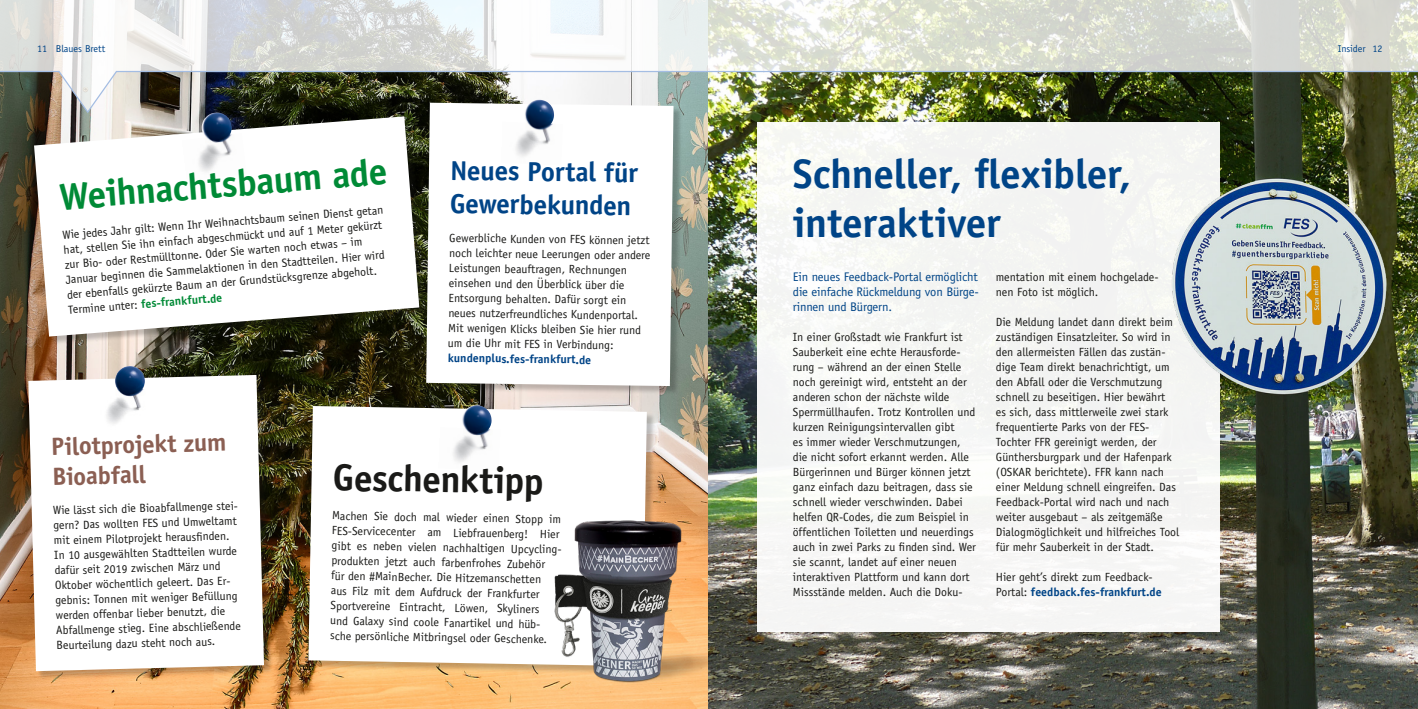
<style>
.page{position:relative;width:1418px;height:709px;background:#fff}
.page>*{position:absolute;margin:0;border:0;box-sizing:border-box;transform-origin:0 0}
.t1{font:700 41.25px/49.5px "Officina Sans Std";letter-spacing:-.01em;color:#004487}
.t2{font:700 37.5px "Officina Sans Std";color:#008a36}
.t3{font:700 37.5px "Officina Sans Std";color:#1a1a18}
.t4{font:700 27.5px/33px "Officina Sans Std";color:#004487}
.t5{font:700 25px/30.2px "Officina Sans Std";color:#8b5f53}
.t6{font:12.5px/15px "Officina Sans Std";letter-spacing:-.01em;color:#004487;text-align:justify}
.t7{font:11.88px/15px "Officina Sans Std";color:#1a1a18}
.t8{font:700 11.88px "Officina Sans Std";color:#004487}
.t9{font:10px "Officina Sans Std";color:#004487}
.s1{font-weight:700;color:#008a36}
.s2{font-weight:700;color:#004487}
</style>
<div class="page">
<img style="left:0;top:114px;width:1069px;height:595px">
<div style="left:427px;top:104px;width:255px;height:290px;background:#1a1a18;opacity:.25"></div>
<svg style="left:426px;top:114px;width:247px;height:272px"></svg>
<img style="left:501px;top:122px;width:62px;height:43px">
<img style="left:524px;top:114px;width:30px;height:28px">
<div style="left:30px;top:376px;width:243px;height:304px;background:#1a1a18;opacity:.25"></div>
<svg style="left:28px;top:375px;width:236px;height:296px"></svg>
<img style="left:94px;top:389px;width:60px;height:41px">
<img style="left:115px;top:366px;width:30px;height:42px">
<div style="left:35px;top:118px;width:393px;height:227px;background:#1a1a18;opacity:.25"></div>
<svg style="left:34px;top:116px;width:385px;height:220px"></svg>
<img style="left:182px;top:133px;width:65px;height:48px">
<img style="left:202px;top:114px;width:30px;height:39px">
<div style="left:757px;top:122px;width:462px;height:509px;background:#f6f6f5"></div>
<img style="left:1069px;top:114px;width:348px;height:595px">
<div style="left:310px;top:407px;width:345px;height:268px;background:#1a1a18;opacity:.25"></div>
<svg style="left:308px;top:406px;width:339px;height:260px"></svg>
<img style="left:438px;top:427px;width:62px;height:44px">
<img style="left:461px;top:405px;width:30px;height:42px">
<img style="left:538px;top:496px;width:173px;height:210px">
<img style="left:0;top:0;width:1417px;height:114px">
<p class="t9" style="left:37px;top:42px;width:70px">11 Blaues Brett</p>
<p class="t9" style="left:1337px;top:42px;width:46px">Insider 12</p>
<h2 class="t2" style="left:57px;top:175px;width:330px;rotate:-5deg">Weihnachtsbaum ade</h2>
<p class="t7" style="left:61px;top:229px;width:324px;rotate:-5deg">Wie jedes Jahr gilt: Wenn Ihr Weihnachtsbaum seinen Dienst getan hat, stellen Sie ihn einfach abgeschmückt und auf 1 Meter gekürzt zur Bio- oder Restmülltonne. Oder Sie warten noch etwas – im Januar beginnen die Sammelaktionen in den Stadtteilen. Hier wird der ebenfalls gekürzte Baum an der Grundstücksgrenze abgeholt.<br>Termine unter: <span class="s1">fes-frankfurt.de</span></p>
<h3 class="t4" style="left:450px;top:153px;width:189px;rotate:1deg">Neues Portal für<br>Gewerbekunden</h3>
<p class="t7" style="left:449px;top:230px;width:203px;rotate:1deg">Gewerbliche Kunden von FES können jetzt noch leichter neue Leerungen oder andere Leistungen beauftragen, Rechnungen einsehen und den Überblick über die Entsorgung behalten. Dafür sorgt ein neues nutzerfreundliches Kundenportal.<br>Mit wenigen Klicks bleiben Sie hier rund um die Uhr mit FES in Verbindung:</p>
<p class="t8" style="left:448px;top:350px;width:145px;rotate:1deg">kundenplus.fes-frankfurt.de</p>
<h3 class="t5" style="left:51px;top:430px;width:176px;rotate:-1deg">Pilotprojekt zum<br>Bioabfall</h3>
<p class="t7" style="left:52px;top:503px;width:188px;rotate:-2deg">Wie lässt sich die Bioabfallmenge stei&shy;gern? Das wollten FES und Umweltamt mit einem Pilotprojekt herausfi nden.<br>In 10 ausgewählten Stadtteilen wurde dafür seit 2019 zwischen März und Oktober wöchentlich geleert. Das Er&shy;gebnis: Tonnen mit weniger Befüllung werden offenbar lieber benutzt, die Abfallmenge stieg. Eine abschließende Beurteilung dazu steht noch aus.</p>
<h2 class="t3" style="left:333px;top:454px;width:213px;rotate:1deg">Geschenktipp</h2>
<p class="t7" style="left:332px;top:508px;width:233px;rotate:1deg">Machen Sie doch mal wieder einen Stopp im FES-Servicecenter am Liebfrauenberg! Hier gibt es neben vielen nachhaltigen Upcycling&shy;produkten jetzt auch farbenfrohes Zubehör<br>für den #MainBecher. Die Hitzemanschetten<br>aus Filz mit dem Aufdruck der Frankfurter Sportvereine Eintracht, Löwen, Skyliners<br>und Galaxy sind coole Fanartikel und hüb&shy;sche persönliche Mitbringsel oder Geschenke.</p>
<h1 class="t1" style="left:793px;top:149px;width:340px">Schneller, flexibler, interaktiver</h1>
<p class="t6" style="left:793px;top:269px;width:187px">Ein neues Feedback-Portal ermöglicht die einfache Rückmeldung von Bürge&shy;rinnen und Bürgern.</p>
<p class="t7" style="left:793px;top:329px;width:185px">In einer Großstadt wie Frankfurt ist Sauberkeit eine echte Herausforde&shy;rung – während an der einen Stelle noch gereinigt wird, entsteht an der anderen schon der nächste wilde Sperrmüllhaufen. Trotz Kontrollen und kurzen Reinigungsintervallen gibt<br>es immer wieder Verschmutzungen, die nicht sofort erkannt werden. Alle Bürgerinnen und Bürger können jetzt ganz einfach dazu beitragen, dass sie schnell wieder verschwinden. Dabei helfen QR-Codes, die zum Beispiel in öffentlichen Toiletten und neuerdings auch in zwei Parks zu finden sind. Wer sie scannt, landet auf einer neuen interaktiven Plattform und kann dort Missstände melden. Auch die Doku-</p>
<p class="t7" style="left:995px;top:269px;width:164px">mentation mit einem hochgelade&shy;nen Foto ist möglich.</p>
<p class="t7" style="left:995px;top:314px;width:185px">Die Meldung landet dann direkt beim zuständigen Einsatzleiter. So wird in den allermeisten Fällen das zustän&shy;dige Team direkt benachrichtigt, um den Abfall oder die Verschmutzung schnell zu beseitigen. Hier bewährt<br>es sich, dass mittlerweile zwei stark frequentierte Parks von der FES-Tochter FFR gereinigt werden, der Günthersburgpark und der Hafenpark (OSKAR berichtete). FFR kann nach einer Meldung schnell eingreifen. Das Feedback-Portal wird nach und nach weiter ausgebaut – als zeitgemäße Dialogmöglichkeit und hilfreiches Tool für mehr Sauberkeit in der Stadt.</p>
<p class="t7" style="left:995px;top:569px;width:167px">Hier geht’s direkt zum Feedback-<br>Portal: <span class="s2">feedback.fes-frankfurt.de</span></p>
</div>
